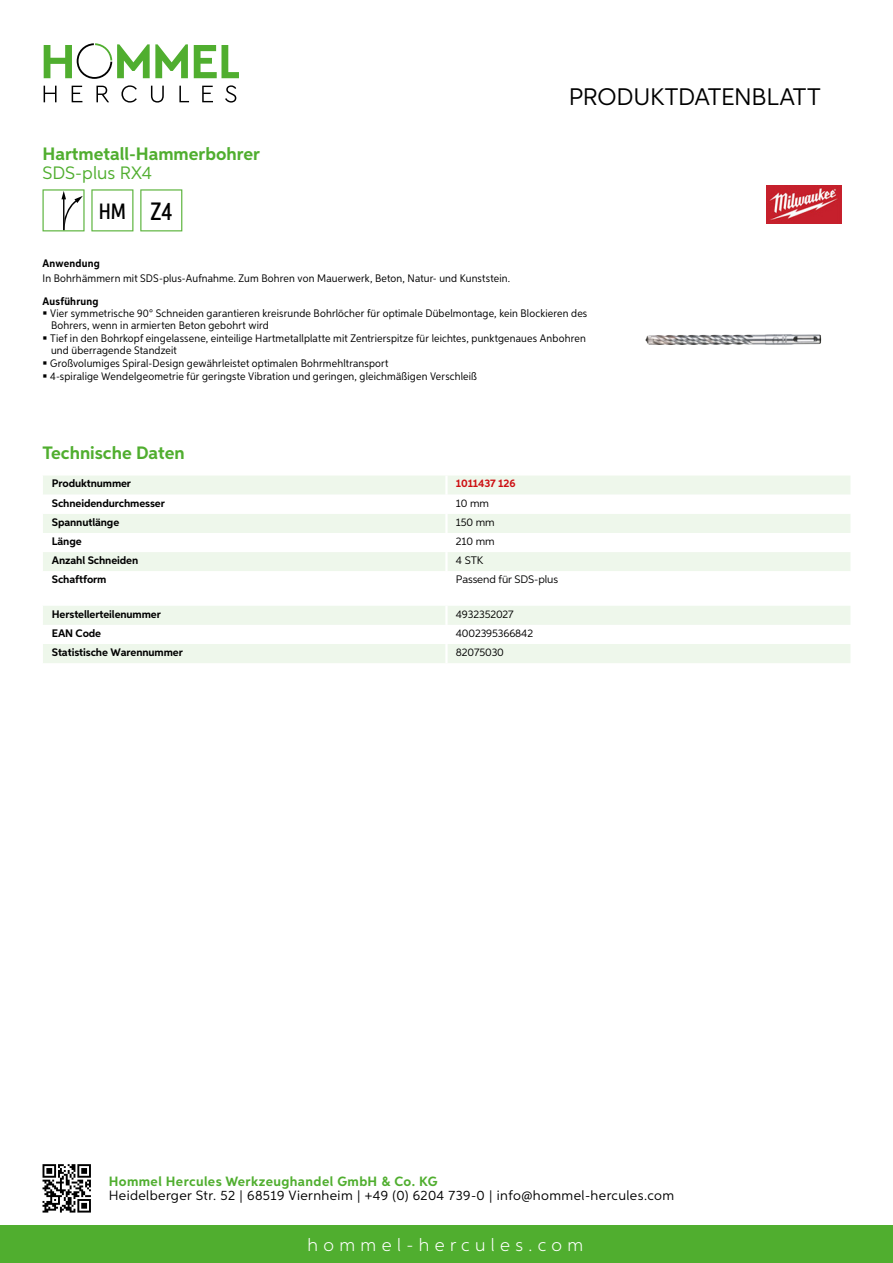
<style>
.page{position:relative;width:893px;height:1263px;background:#fff}
.page>*{position:absolute;margin:0;border:0;box-sizing:border-box;transform-origin:0 0}
.t1{font:24px "Aspira";letter-spacing:-.01em;color:#000}
.t2{font:500 22.2px "Aspira XX Nar";color:#000}
.t3{font:700 18px "Aspira";color:#50ae2f}
.t4{font:300 18px "Aspira";letter-spacing:.3em;color:#fff}
.t5{font:18px "Aspira";color:#50ae2f}
.t6{font:13.5px "Aspira";letter-spacing:.03em;color:#000}
.t7{font:700 13.5px "Aspira";letter-spacing:.03em;color:#50ae2f}
.t8{font:10.95px/12.5px "Aspira Nar";letter-spacing:.015em;color:#000}
.t9{font:700 10.95px "Aspira";letter-spacing:-.01em;color:#000}
.t10{font:10.95px "Aspira";letter-spacing:-.01em;color:#000}
.t11{font:700 10.95px "Aspira Nar";letter-spacing:.02em;color:#000}
.t12{font:700 10.95px "Aspira";letter-spacing:-.01em;color:#cd1013}
.s1{font-size:25.2px}
</style>
<div class="page">
<div style="left:0;top:1226px;width:893px;height:37px;background:#50ae2f"></div>
<svg style="left:43px;top:1164px;width:48px;height:48px"></svg>
<svg style="left:194px;top:45px;width:45px;height:33px"></svg>
<svg style="left:44px;top:43px;width:144px;height:36px"></svg>
<svg style="left:44px;top:86px;width:13px;height:16px"></svg>
<svg style="left:72px;top:86px;width:10px;height:16px"></svg>
<svg style="left:96px;top:86px;width:13px;height:16px"></svg>
<svg style="left:121px;top:85px;width:16px;height:18px"></svg>
<svg style="left:151px;top:86px;width:13px;height:17px"></svg>
<svg style="left:179px;top:86px;width:10px;height:16px"></svg>
<svg style="left:202px;top:86px;width:11px;height:16px"></svg>
<svg style="left:225px;top:85px;width:11px;height:18px"></svg>
<div style="left:43px;top:476px;width:807px;height:18px;background:#eef7eb"></div>
<svg style="left:43px;top:514px;width:807px;height:57px;fill:#eef7eb"></svg>
<hr style="left:445px;top:475px;width:3px;height:20px;background:#fff">
<hr style="left:445px;top:514px;width:3px;height:19px;background:#fff">
<hr style="left:445px;top:533px;width:3px;height:19px;background:#fff">
<hr style="left:445px;top:552px;width:3px;height:19px;background:#fff">
<svg style="left:43px;top:606px;width:807px;height:57px"></svg>
<hr style="left:445px;top:644px;width:3px;height:19px;background:#fff">
<svg style="left:43px;top:189px;width:42px;height:42px"></svg>
<svg style="left:91px;top:189px;width:42px;height:42px"></svg>
<svg style="left:140px;top:189px;width:42px;height:42px"></svg>
<img style="left:645px;top:334px;width:176px;height:11px">
<img style="left:766px;top:185px;width:76px;height:38px">
<h3 class="t3" style="left:43px;top:142px;width:219px">Hartmetall-Hammerbohrer</h3>
<h3 class="t5" style="left:43px;top:162px;width:111px">SDS-plus RX4</h3>
<h2 class="t2" style="left:99px;top:197px;width:75px">HM <span class="s1">Z4</span></h2>
<h1 class="t1" style="left:569px;top:82px;width:253px">Produktdatenblatt</h1>
<p class="t11" style="left:43px;top:257px;width:59px">Anwendung</p>
<p class="t8" style="left:43px;top:272px;width:469px">In Bohrhämmern mit SDS-plus-Aufnahme. Zum Bohren von Mauerwerk, Beton, Natur- und Kunststein.</p>
<p class="t11" style="left:43px;top:294px;width:58px">Ausführung</p>
<p class="t8" style="left:50px;top:307px;width:539px">Vier symmetrische 90° Schneiden garantieren kreisrunde Bohrlöcher für optimale Dübelmontage, kein Blockieren des Bohrers, wenn in armierten Beton gebohrt wird<br>Tief in den Bohrkopf eingelassene, einteilige Hartmetallplatte mit Zentrierspitze für leichtes, punktgenaues Anbohren und überragende Standzeit<br>Großvolumiges Spiral-Design gewährleistet optimalen Bohrmehltransport<br>4-spiralige Wendelgeometrie für geringste Vibration und geringen, gleichmäßigen Verschleiß</p>
<h3 class="t3" style="left:43px;top:441px;width:144px">Technische Daten</h3>
<p class="t9" style="left:52px;top:477px;width:81px">Produktnummer</p>
<p class="t12" style="left:456px;top:477px;width:61px">1011437 126</p>
<p class="t9" style="left:52px;top:496px;width:115px">Schneidendurchmesser</p>
<p class="t10" style="left:456px;top:496px;width:35px">10 mm</p>
<p class="t9" style="left:52px;top:515px;width:69px">Spannutlänge</p>
<p class="t10" style="left:456px;top:515px;width:40px">150 mm</p>
<p class="t9" style="left:52px;top:534px;width:31px">Länge</p>
<p class="t10" style="left:456px;top:534px;width:40px">210 mm</p>
<p class="t9" style="left:52px;top:553px;width:88px">Anzahl Schneiden</p>
<p class="t10" style="left:456px;top:554px;width:23px">4 STK</p>
<p class="t9" style="left:52px;top:573px;width:56px">Schaftform</p>
<p class="t10" style="left:456px;top:573px;width:104px">Passend für SDS-plus</p>
<p class="t9" style="left:52px;top:607px;width:111px">Herstellerteilenummer</p>
<p class="t10" style="left:456px;top:607px;width:59px">4932352027</p>
<p class="t9" style="left:52px;top:626px;width:51px">EAN Code</p>
<p class="t10" style="left:456px;top:626px;width:79px">4002395366842</p>
<p class="t9" style="left:52px;top:645px;width:132px">Statistische Warennummer</p>
<p class="t10" style="left:456px;top:645px;width:50px">82075030</p>
<p class="t7" style="left:109px;top:1172px;width:330px">Hommel Hercules Werkzeughandel GmbH &amp; Co. KG</p>
<p class="t6" style="left:109px;top:1187px;width:567px">Heidelberger Str. 52 | 68519 Viernheim | +49 (0) 6204 739-0 | info@hommel-hercules.com</p>
<h3 class="t4" style="left:307px;top:1234px;width:277px">hommel-hercules.com</h3>
</div>
